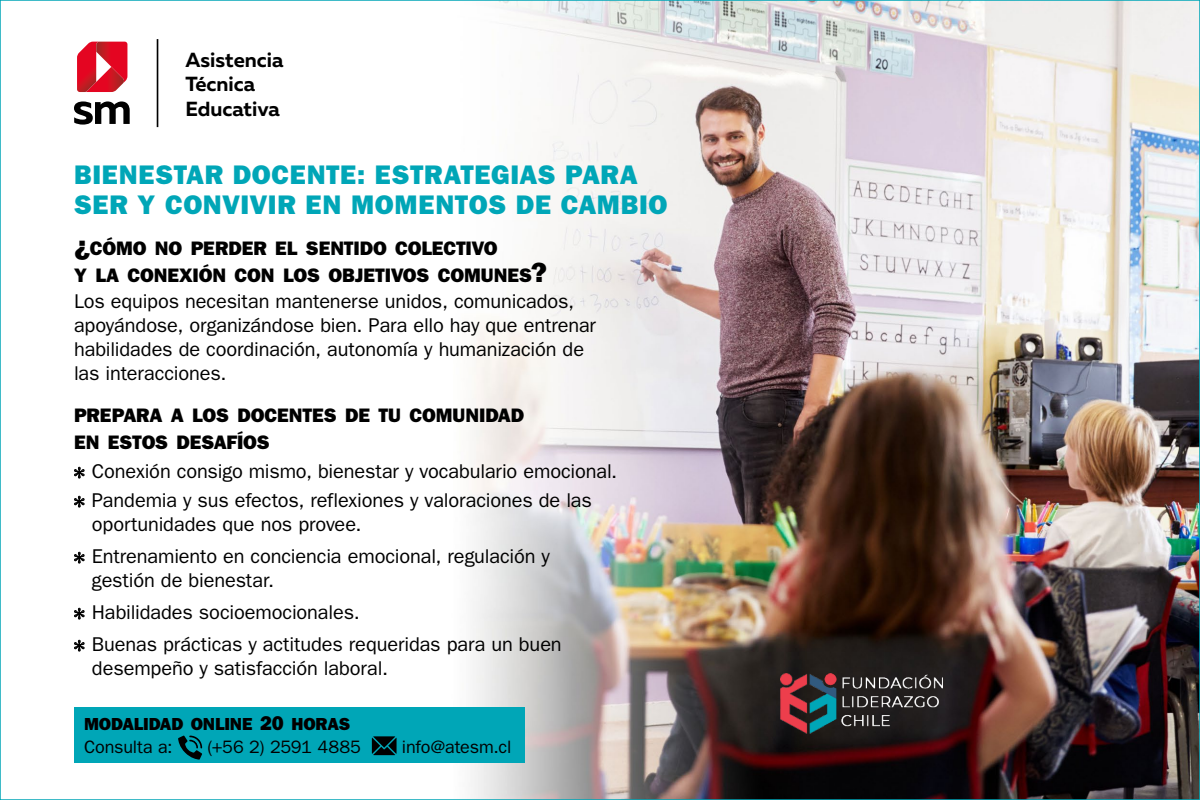
<style>
.page{position:relative;width:1200px;height:800px;background:#fff}
.page>*{position:absolute;margin:0;border:0;box-sizing:border-box;transform-origin:0 0}
.t1{font:27px/30px "ITC Franklin Gothic Std Hvy";letter-spacing:.02em;color:#00a6b7}
.t2{font:700 20.4px/24.5px "Muller";color:#000}
.t3{font:20px/24px "ITC Franklin Gothic Std";letter-spacing:-.005em;color:#000}
.t4{font:19.6px/27px "ITC Franklin Gothic Std Hvy";letter-spacing:-.005em;color:#000}
.t5{font:18px "ITC Franklin Gothic Std";letter-spacing:-.01em;color:#000}
.t6{font:17.5px "ITC Franklin Gothic Std Hvy";letter-spacing:-.005em;color:#000}
.s1{font-size:28px}
.s2{font-size:20px}
</style>
<div class="page">
<img style="left:192px;top:2px;width:1006px;height:796px">
<svg style="left:74px;top:101px;width:56px;height:24px"></svg>
<svg style="left:77px;top:42px;width:50px;height:50px;background:#de3345"></svg>
<hr style="left:157px;top:39px;width:1px;height:88px;background:#000">
<svg style="left:74px;top:466px;width:11px;height:13px"></svg>
<svg style="left:74px;top:495px;width:11px;height:13px"></svg>
<svg style="left:74px;top:551px;width:11px;height:13px"></svg>
<svg style="left:74px;top:607px;width:11px;height:13px"></svg>
<svg style="left:74px;top:639px;width:11px;height:13px"></svg>
<div style="left:74px;top:708px;width:451px;height:55px;background:#00a6b7"></div>
<svg style="left:178px;top:736px;width:24px;height:24px"></svg>
<svg style="left:372px;top:736px;width:25px;height:19px"></svg>
<img style="left:780px;top:673px;width:162px;height:61px">
<p class="t2" style="left:185px;top:47px;width:100px">Asistencia<br>Técnica<br>Educativa</p>
<h1 class="t1" style="left:74px;top:159px;width:595px">BIENESTAR DOCENTE: ESTRATEGIAS PARA<br>SER Y CONVIVIR EN MOMENTOS DE CAMBIO</h1>
<p class="t4" style="left:74px;top:235px;width:475px"><span class="s1">¿</span>CÓMO NO PERDER EL SENTIDO COLECTIVO<br>Y LA CONEXIÓN CON LOS OBJETIVOS COMUNES<span class="s1">?</span></p>
<p class="t3" style="left:74px;top:289px;width:524px">Los equipos necesitan mantenerse unidos, comunicados, apoyándose, organizándose bien. Para ello hay que entrenar habilidades de coordinación, autonomía y humanización de las interacciones.</p>
<p class="t4" style="left:74px;top:402px;width:452px">PREPARA A LOS DOCENTES DE TU COMUNIDAD<br>EN ESTOS DESAFÍOS</p>
<p class="t3" style="left:74px;top:457px;width:545px;line-height:29px">✻ Conexión consigo mismo, bienestar y vocabulario emocional. ✻ Pandemia y sus efectos, reflexiones y valoraciones de las</p>
<p class="t3" style="left:74px;top:508px;width:477px;line-height:32px;text-indent:18px">oportunidades que nos provee.<br>✻ Entrenamiento en conciencia emocional, regulación y</p>
<p class="t3" style="left:74px;top:564px;width:489px;line-height:32px;text-indent:18px">gestión de bienestar.<br>✻ Habilidades socioemocionales.<br>✻ Buenas prácticas y actitudes requeridas para un buen</p>
<p class="t3" style="left:92px;top:656px;width:298px">desempeño y satisfacción laboral.</p>
<p class="t6" style="left:84px;top:713px;width:268px">MODALIDAD ONLINE <span class="s2">20</span> HORAS</p>
<p class="t5" style="left:84px;top:737px;width:90px">Consulta a:</p>
<p class="t5" style="left:208px;top:737px;width:155px">(+56 2) 2591 4885</p>
<p class="t5" style="left:402px;top:737px;width:111px">info@atesm.cl</p>
</div>
